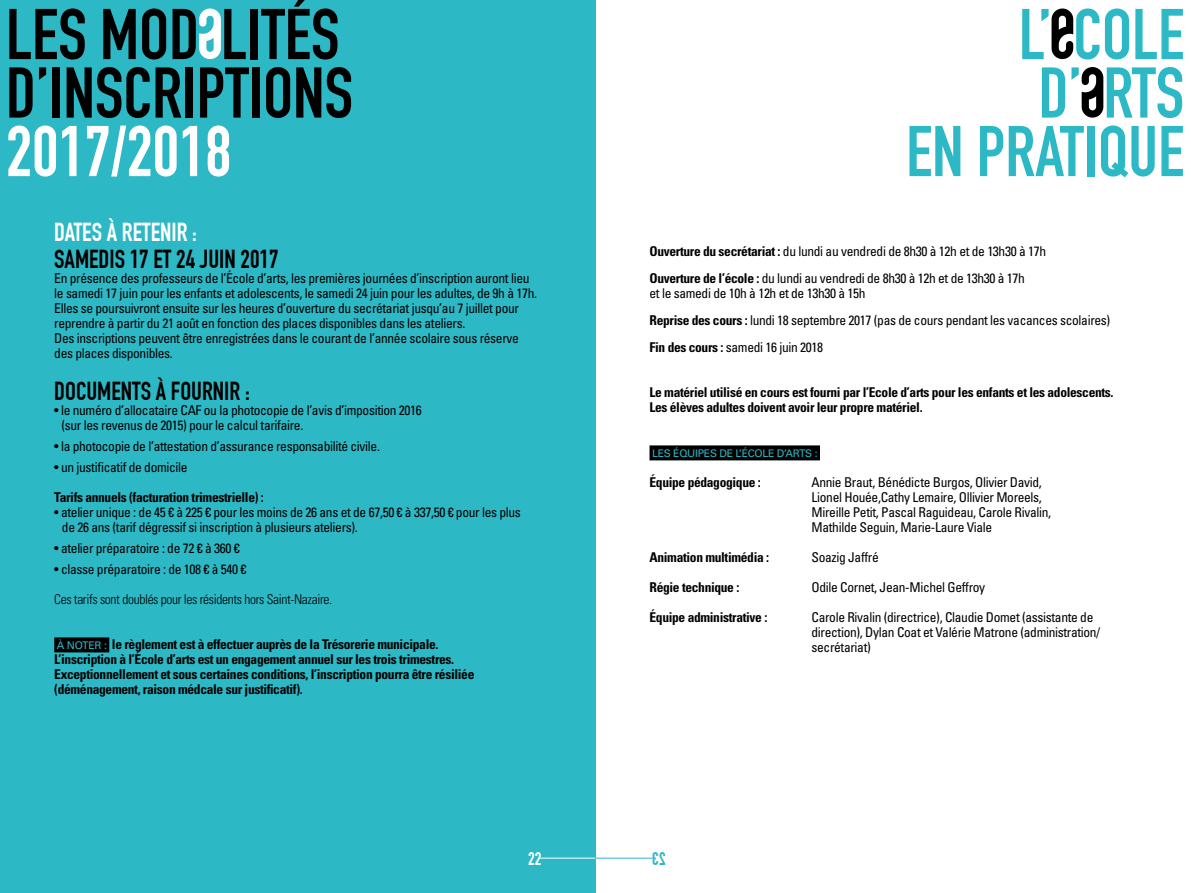
<style>
.page{position:relative;width:1191px;height:893px;background:#fff}
.page>*{position:absolute;margin:0;border:0;box-sizing:border-box;transform-origin:0 0}
.t1{font:700 70.5px/58.5px "DIN Condensed";color:#000}
.t2{font:700 70.5px/58.5px "DIN Condensed";color:#2db8c5;text-align:right}
.t3{font:700 70.5px "DIN Condensed";color:#fff}
.t4{font:700 25.5px "DIN Condensed";color:#000}
.t5{font:700 25.5px "DIN Condensed";color:#fff}
.t6{font:700 18px "DIN Condensed";color:#fff}
.t7{font:condensed 13.5px/15px "Univers";letter-spacing:-.025em;color:#000}
.t8{font:700 condensed 13.5px/15px "Univers";letter-spacing:-.025em;color:#000}
.t9{font:300 condensed 13.5px "Univers";letter-spacing:-.025em;color:#000}
.t10{font:10.5px "Univers";letter-spacing:-.025em;color:#2db8c5}
.s1{font-weight:400;font-stretch:normal;font-size:10.5px;color:#2db8c5}
.s2{font-weight:700}
</style>
<div class="page">
<div style="left:0;top:0;width:595px;height:893px;background:#2db8c5"></div>
<svg style="left:199px;top:9px;width:22px;height:50px"></svg>
<svg style="left:1051px;top:9px;width:22px;height:50px"></svg>
<svg style="left:1081px;top:67px;width:22px;height:51px"></svg>
<div style="left:54px;top:637px;width:55px;height:15px;background:#000"></div>
<div style="left:649px;top:445px;width:171px;height:15px;background:#000"></div>
<hr style="left:539px;top:858px;width:56px;height:1px;background:#fff">
<hr style="left:595px;top:858px;width:59px;height:1px;background:#2db8c5">
<h1 class="t1" style="left:6px;top:6px;width:349px">LES MOD LITÉS<br>D’INSCRIPTIONS</h1>
<h1 class="t3" style="left:6px;top:110px;width:227px">2017/2018</h1>
<h2 class="t5" style="left:54px;top:217px;width:144px">DATES À RETENIR :</h2>
<h2 class="t4" style="left:54px;top:244px;width:226px">SAMEDIS 17 ET 24 JUIN 2017</h2>
<p class="t7" style="left:54px;top:271px;width:484px">En présence des professeurs de l’École d’arts, les premières journées d’inscription auront lieu le samedi 17 juin pour les enfants et adolescents, le samedi 24 juin pour les adultes, de 9h à 17h.<br>Elles se poursuivront ensuite sur les heures d’ouverture du secrétariat jusqu’au 7 juillet pour reprendre à partir du 21 août en fonction des places disponibles dans les ateliers.<br>Des inscriptions peuvent être enregistrées dans le courant de l’année scolaire sous réserve des places disponibles.</p>
<h2 class="t4" style="left:54px;top:376px;width:197px">DOCUMENTS À FOURNIR :</h2>
<p class="t7" style="left:61px;top:403px;width:362px;text-indent:-7px">• le numéro d’allocataire CAF ou la photocopie de l’avis d’imposition 2016 (sur les revenus de 2015) pour le calcul tarifaire.</p>
<p class="t7" style="left:54px;top:439px;width:327px">• la photocopie de l’attestation d’assurance responsabilité civile.</p>
<p class="t7" style="left:54px;top:460px;width:135px">• un justificatif de domicile</p>
<p class="t8" style="left:54px;top:490px;width:211px">Tarifs annuels (facturation trimestrielle) :</p>
<p class="t7" style="left:62px;top:505px;width:460px;text-indent:-8px">• atelier unique : de 45 € à 225 € pour les moins de 26 ans et de 67,50 € à 337,50 € pour les plus de 26 ans (tarif dégressif si inscription à plusieurs ateliers).</p>
<p class="t7" style="left:54px;top:541px;width:187px">• atelier préparatoire : de 72 € à 360 €</p>
<p class="t7" style="left:54px;top:562px;width:194px">• classe préparatoire : de 108 € à 540 €</p>
<p class="t9" style="left:54px;top:592px;width:279px">Ces tarifs sont doublés pour les résidents hors Saint-Nazaire.</p>
<p class="t8" style="left:54px;top:637px;width:422px"><span class="s1">À NOTER :</span> le règlement est à effectuer auprès de la Trésorerie municipale.<br>L’inscription à l’École d’arts est un engagement annuel sur les trois trimestres.<br>Exceptionnellement et sous certaines conditions, l’inscription pourra être résiliée (déménagement, raison médcale sur justificatif).</p>
<h3 class="t6" style="left:528px;top:848px;width:15px">22</h3>
<h1 class="t2" style="left:906px;top:6px;width:279px">L’ COLE<br>D’ RTS<br>EN PRATIQUE</h1>
<p class="t7" style="left:649px;top:238px;width:398px;line-height:27px"><span class="s2">Ouverture du secrétariat :</span> du lundi au vendredi de 8h30 à 12h et de 13h30 à 17h<br><span class="s2">Ouverture de l’école :</span> du lundi au vendredi de 8h30 à 12h et de 13h30 à 17h</p>
<p class="t7" style="left:649px;top:280px;width:462px;line-height:27px">et le samedi de 10h à 12h et de 13h30 à 15h<br><span class="s2">Reprise des cours :</span> lundi 18 septembre 2017 (pas de cours pendant les vacances scolaires)<br><span class="s2">Fin des cours :</span> samedi 16 juin 2018</p>
<p class="t8" style="left:649px;top:385px;width:465px">Le matériel utilisé en cours est fourni par l’Ecole d’arts pour les enfants et les adolescents.<br>Les élèves adultes doivent avoir leur propre matériel.</p>
<p class="t10" style="left:652px;top:447px;width:167px">LES ÉQUIPES DE L’ÉCOLE D’ARTS :</p>
<p class="t8" style="left:649px;top:475px;width:113px">Équipe pédagogique :</p>
<p class="t7" style="left:811px;top:475px;width:241px">Annie Braut, Bénédicte Burgos, Olivier David, Lionel Houée,Cathy Lemaire, Ollivier Moreels, Mireille Petit, Pascal Raguideau, Carole Rivalin, Mathilde Seguin, Marie-Laure Viale</p>
<p class="t8" style="left:649px;top:550px;width:121px">Animation multimédia :</p>
<p class="t7" style="left:811px;top:550px;width:69px">Soazig Jaffré</p>
<p class="t8" style="left:649px;top:580px;width:91px">Régie technique :</p>
<p class="t7" style="left:811px;top:580px;width:175px">Odile Cornet, Jean-Michel Geffroy</p>
<p class="t8" style="left:649px;top:610px;width:119px">Équipe administrative :</p>
<p class="t7" style="left:811px;top:610px;width:290px">Carole Rivalin (directrice), Claudie Domet (assistante de direction), Dylan Coat et Valérie Matrone (administration/ secrétariat)</p>
</div>
